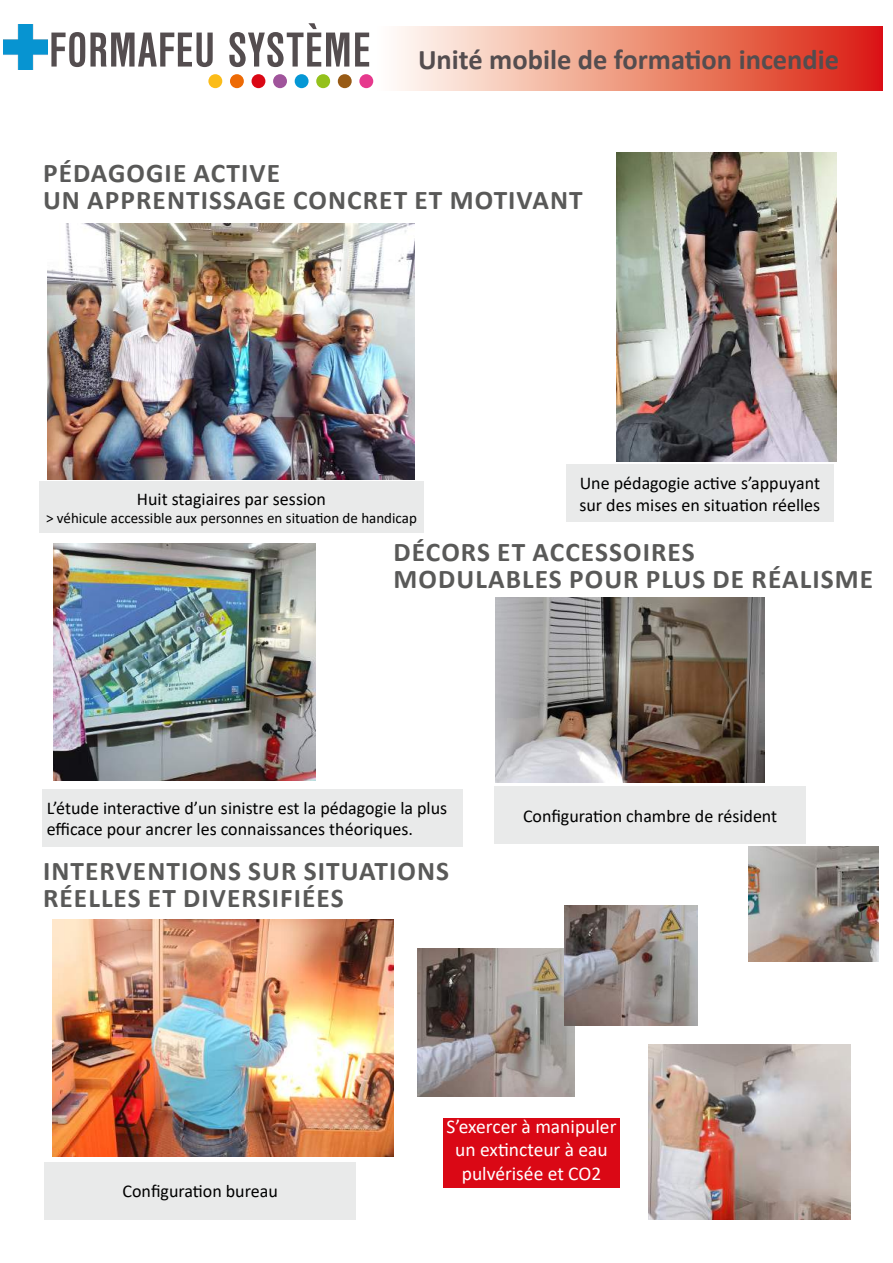
<style>
.page{position:relative;width:893px;height:1263px;background:#fff}
.page>*{position:absolute;margin:0;border:0;box-sizing:border-box;transform-origin:0 0}
.t1{font:700 51px "Nimbus Sans Becker D Con";letter-spacing:.01em;color:#544d4f}
.t2{font:700 28.5px "Calibri";color:#544d4f}
.t3{font:700 27px/27px "Calibri";letter-spacing:.04em;color:#595958}
.t4{font:19.5px/23.4px "Calibri";color:#fff;text-align:center}
.t5{font:18px/21.6px "Calibri";color:#000}
.t6{font:15px "Calibri";color:#000}
</style>
<div class="page">
<div style="left:375px;top:27px;width:507px;height:63px;background:linear-gradient(to right,#fffff9,#db210a)"></div>
<div style="left:566px;top:465px;width:268px;height:57px;background:#e9eaea"></div>
<div style="left:39px;top:481px;width:385px;height:52px;background:#e9eaea"></div>
<div style="left:495px;top:786px;width:311px;height:58px;background:#e9eaea"></div>
<div style="left:208px;top:74px;width:14px;height:14px;background:#fbbc19;border-radius:50%"></div>
<div style="left:230px;top:74px;width:14px;height:14px;background:#ed6a05;border-radius:50%"></div>
<div style="left:252px;top:74px;width:13px;height:14px;background:#da0815;border-radius:50%"></div>
<div style="left:273px;top:74px;width:14px;height:14px;background:#a0549b;border-radius:50%"></div>
<div style="left:295px;top:74px;width:14px;height:14px;background:#0597d5;border-radius:50%"></div>
<div style="left:316px;top:74px;width:14px;height:14px;background:#94c11c;border-radius:50%"></div>
<div style="left:338px;top:74px;width:14px;height:14px;background:#985b16;border-radius:50%"></div>
<div style="left:359px;top:74px;width:14px;height:14px;background:#e6398d;border-radius:50%"></div>
<div style="left:443px;top:1118px;width:177px;height:70px;background:#da0815"></div>
<img style="left:53px;top:543px;width:263px;height:237px">
<img style="left:3px;top:25px;width:45px;height:44px">
<img style="left:47px;top:223px;width:368px;height:256px">
<img style="left:617px;top:152px;width:219px;height:309px">
<img style="left:53px;top:919px;width:340px;height:237px">
<img style="left:495px;top:597px;width:270px;height:185px">
<img style="left:418px;top:948px;width:156px;height:148px">
<img style="left:564px;top:906px;width:134px;height:120px">
<img style="left:648px;top:1045px;width:203px;height:174px">
<img style="left:748px;top:846px;width:131px;height:115px">
<div style="left:45px;top:1162px;width:311px;height:57px;background:#e9eaea"></div>
<div style="left:43px;top:789px;width:420px;height:57px;background:#e9eaea"></div>
<h1 class="t1" style="left:49px;top:22px;width:323px">FORMAFEU SYSTÈME</h1>
<h2 class="t2" style="left:418px;top:40px;width:423px">Unité mobile de formation incendie</h2>
<h3 class="t3" style="left:43px;top:159px;width:541px">PÉDAGOGIE ACTIVE<br>UN APPRENTISSAGE CONCRET ET MOTIVANT</h3>
<p class="t5" style="left:137px;top:488px;width:191px">Huit stagiaires par session</p>
<p class="t6" style="left:46px;top:507px;width:372px">&gt; véhicule accessible aux personnes en situation de handicap</p>
<p class="t5" style="left:579px;top:472px;width:242px">Une pédagogie active s’appuyant sur des mises en situation réelles</p>
<h3 class="t3" style="left:394px;top:539px;width:481px">DÉCORS ET ACCESSOIRES<br>MODULABLES POUR PLUS DE RÉALISME</h3>
<p class="t5" style="left:47px;top:796px;width:402px">L’étude interactive d’un sinistre est la pédagogie la plus efficace pour ancrer les connaissances théoriques.</p>
<h3 class="t3" style="left:43px;top:857px;width:408px">INTERVENTIONS SUR SITUATIONS<br>RÉELLES ET DIVERSIFIÉES</h3>
<p class="t5" style="left:523px;top:804px;width:256px">Configuration chambre de résident</p>
<p class="t5" style="left:123px;top:1180px;width:157px">Configuration bureau</p>
<p class="t4" style="left:447px;top:1114px;width:171px">S’exercer à manipuler un extincteur à eau pulvérisée et CO2</p>
</div>
